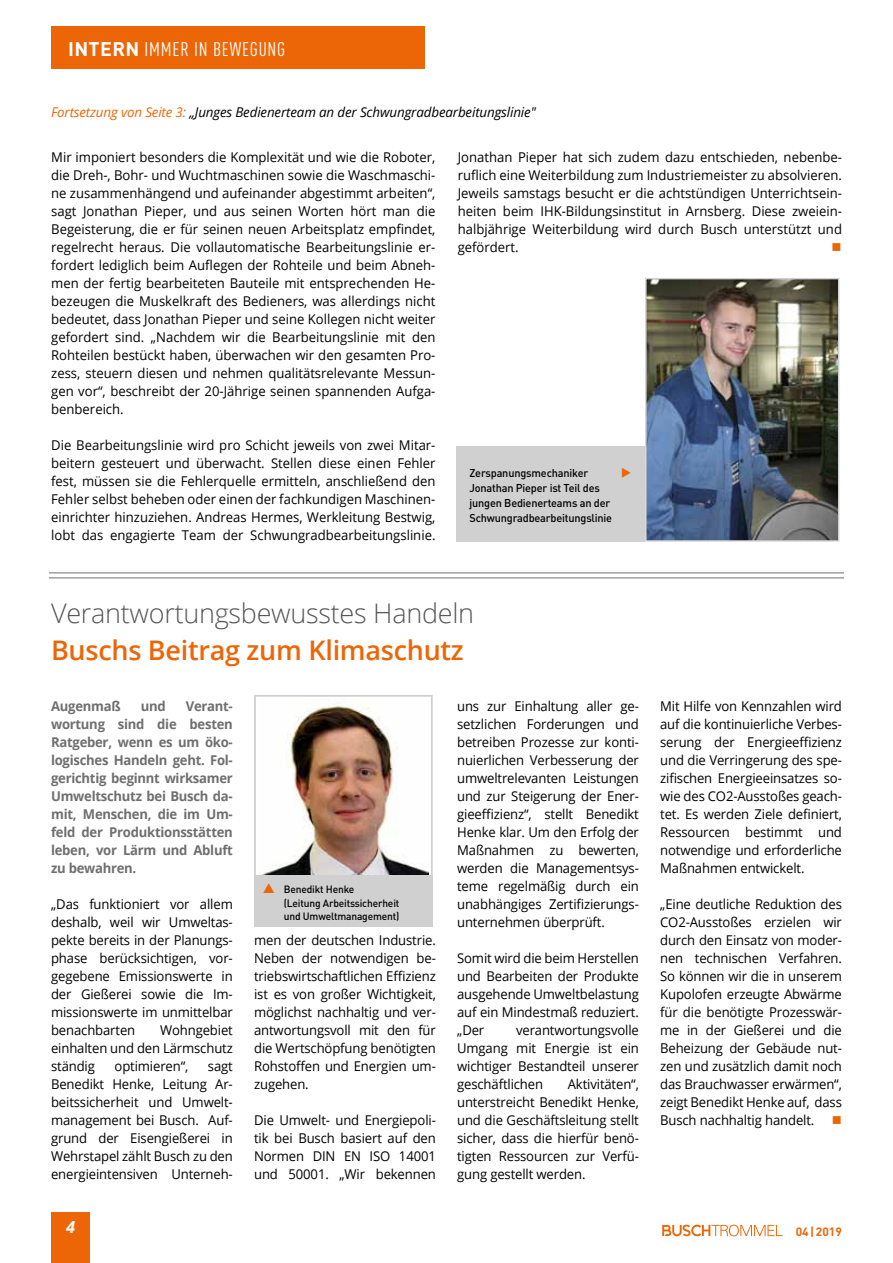
<style>
.page{position:relative;width:893px;height:1263px;background:#fff}
.page>*{position:absolute;margin:0;border:0;box-sizing:border-box;transform-origin:0 0}
.t1{font:300 27px "Open Sans";letter-spacing:-.01em;color:#575756}
.t2{font:600 27px "Open Sans";letter-spacing:-.01em;color:#ec6608}
.t3{font:19.5px "DIN Cond";letter-spacing:.04em;color:#fff}
.t4{font:italic 700 16.5px "Open Sans";color:#fff}
.t5{font:13.5px/18px "Open Sans";letter-spacing:-.01em;color:#000;text-align:justify}
.t6{font:700 13.5px/18px "Open Sans";letter-spacing:-.02em;color:#706f6f;text-align:justify}
.t7{font:italic 13.5px "Open Sans";letter-spacing:-.01em;color:#000}
.t8{font:13.5px "Wingdings";color:#ec6608}
.t9{font:700 12px "DIN";color:#ec6608}
.t10{font:500 11.25px/15px "DIN";letter-spacing:-.015em;color:#000}
.t11{font:500 10.5px/13.5px "DIN";letter-spacing:-.015em;color:#000}
.s1{font-family:"DIN";font-weight:700}
.s2{color:#ec6608}
</style>
<div class="page">
<img style="left:647px;top:280px;width:190px;height:260px">
<div style="left:645px;top:278px;width:194px;height:264px;border:1px solid #d0d0d0"></div>
<div style="left:457px;top:446px;width:188px;height:96px;background:#d0d0d0"></div>
<div style="left:51px;top:27px;width:373px;height:42px;background:#ec6608"></div>
<div style="left:51px;top:1212px;width:39px;height:51px;background:#ec6608"></div>
<svg style="left:662px;top:1225px;width:121px;height:11px"></svg>
<hr style="left:49px;top:577px;width:795px;height:1px;background:#706f6f">
<hr style="left:49px;top:572px;width:795px;height:1px;background:#706f6f">
<img style="left:259px;top:699px;width:170px;height:177px">
<div style="left:254px;top:695px;width:179px;height:218px;border:2px solid #d0d0d0"></div>
<div style="left:254px;top:876px;width:179px;height:51px;background:#d0d0d0"></div>
<h2 class="t3" style="left:68px;top:38px;width:219px"><span class="s1">INTERN</span> IMMER IN BEWEGUNG</h2>
<p class="t7" style="left:51px;top:103px;width:486px"><span class="s2">Fortsetzung von Seite 3:</span> „Junges Bedienerteam an der Schwungradbearbeitungslinie"</p>
<p class="t5" style="left:51px;top:148px;width:386px">Mir imponiert besonders die Komplexität und wie die Roboter, die Dreh-, Bohr- und Wuchtmaschinen sowie die Waschmaschi&shy;ne zusammenhängend und aufeinander abgestimmt arbeiten“, sagt Jonathan Pieper, und aus seinen Worten hört man die Begeisterung, die er für seinen neuen Arbeitsplatz empfindet, regelrecht heraus. Die vollautomatische Bearbeitungslinie er&shy;fordert lediglich beim Auflegen der Rohteile und beim Abneh&shy;men der fertig bearbeiteten Bauteile mit entsprechenden He&shy;bezeugen die Muskelkraft des Bedieners, was allerdings nicht bedeutet, dass Jonathan Pieper und seine Kollegen nicht weiter gefordert sind. „Nachdem wir die Bearbeitungslinie mit den Rohteilen bestückt haben, überwachen wir den gesamten Pro&shy;zess, steuern diesen und nehmen qualitätsrelevante Messun&shy;gen vor“, beschreibt der 20-Jährige seinen spannenden Aufga&shy;benbereich.</p>
<p class="t5" style="left:51px;top:436px;width:386px">Die Bearbeitungslinie wird pro Schicht jeweils von zwei Mitar&shy;beitern gesteuert und überwacht. Stellen diese einen Fehler fest, müssen sie die Fehlerquelle ermitteln, anschließend den Fehler selbst beheben oder einen der fachkundigen Maschinen&shy;einrichter hinzuziehen. Andreas Hermes, Werkleitung Bestwig, lobt das engagierte Team der Schwungradbearbeitungslinie.</p>
<p class="t5" style="left:458px;top:148px;width:386px">Jonathan Pieper hat sich zudem dazu entschieden, nebenbe&shy;ruflich eine Weiterbildung zum Industriemeister zu absolvieren.<br>Jeweils samstags besucht er die achtstündigen Unterrichtsein&shy;heiten beim IHK-Bildungsinstitut in Arnsberg. Diese zweiein&shy;halbjährige Weiterbildung wird durch Busch unterstützt und gefördert.</p>
<p class="t8" style="left:832px;top:240px;width:12px">■</p>
<p class="t10" style="left:469px;top:465px;width:120px">Zerspanungsmechaniker</p>
<p class="t10" style="left:469px;top:480px;width:144px">Jonathan Pieper ist Teil des jungen Bedienerteams an der<br>Schwungradbearbeitungslinie</p>
<h1 class="t1" style="left:51px;top:594px;width:425px">Verantwortungsbewusstes Handeln</h1>
<h1 class="t2" style="left:51px;top:632px;width:414px">Buschs Beitrag zum Klimaschutz</h1>
<p class="t6" style="left:51px;top:697px;width:71px">Augenmaß</p>
<p class="t6" style="left:141px;top:697px;width:26px">und</p>
<p class="t6" style="left:51px;top:697px;width:183px;text-indent:135px">Verant&shy;wortung sind die besten Ratgeber, wenn es um öko&shy;logisches Handeln geht. Fol&shy;gerichtig beginnt wirksamer Umweltschutz bei Busch da&shy;mit, Menschen, die im Um&shy;feld der Produktionsstätten leben, vor Lärm und Abluft zu bewahren.</p>
<p class="t5" style="left:51px;top:895px;width:183px">„Das funktioniert vor allem deshalb, weil wir Umweltas&shy;pekte bereits in der Planungs&shy;phase berücksichtigen, vor&shy;gegebene Emissionswerte in der Gießerei sowie die Im&shy;missionswerte im unmittelbar benachbarten</p>
<p class="t5" style="left:51px;top:1021px;width:183px;text-indent:109px">Wohngebiet einhalten und den Lärmschutz ständig</p>
<p class="t5" style="left:115px;top:1057px;width:75px">optimieren“,</p>
<p class="t5" style="left:51px;top:1057px;width:183px;text-indent:157px">sagt Benedikt Henke, Leitung Ar&shy;beitssicherheit und Umwelt&shy;management bei Busch. Auf&shy;grund der Eisengießerei in Wehrstapel zählt Busch zu den energieintensiven Unterneh-</p>
<p class="t11" style="left:284px;top:882px;width:117px">Benedikt Henke<br>(Leitung Arbeitssicherheit und Umweltmanagement)</p>
<p class="t5" style="left:254px;top:931px;width:183px">men der deutschen Industrie.<br>Neben der notwendigen be&shy;triebswirtschaftlichen Effizienz ist es von großer Wichtigkeit, möglichst nachhaltig und ver&shy;antwortungsvoll mit den für die Wertschöpfung benötigten Rohstoffen und Energien um&shy;zugehen.</p>
<p class="t5" style="left:254px;top:1111px;width:183px">Die Umwelt- und Energiepoli&shy;tik bei Busch basiert auf den Normen DIN EN ISO 14001 und 50001. „Wir bekennen</p>
<p class="t5" style="left:457px;top:697px;width:183px">uns zur Einhaltung aller ge&shy;setzlichen Forderungen und betreiben Prozesse zur konti&shy;nuierlichen Verbesserung der umweltrelevanten Leistungen und zur Steigerung der Ener&shy;gieeffizienz“, stellt Benedikt Henke klar. Um den Erfolg der Maßnahmen zu bewerten, werden die Managementsys&shy;teme regelmäßig durch ein unabhängiges Zertifizierungs&shy;unternehmen überprüft.</p>
<p class="t5" style="left:457px;top:949px;width:183px">Somit wird die beim Herstellen und Bearbeiten der Produkte ausgehende Umweltbelastung auf ein Mindestmaß reduziert. „Der</p>
<p class="t5" style="left:457px;top:1021px;width:183px;text-indent:59px">verantwortungsvolle Umgang mit Energie ist ein wichtiger Bestandteil unserer geschäftlichen</p>
<p class="t5" style="left:457px;top:1075px;width:183px;text-indent:111px">Aktivitäten“, unterstreicht Benedikt Henke, und die Geschäftsleitung stellt sicher, dass die hierfür benö&shy;tigten Ressourcen zur Verfü&shy;gung gestellt werden.</p>
<p class="t5" style="left:660px;top:697px;width:183px">Mit Hilfe von Kennzahlen wird auf die kontinuierliche Verbes&shy;serung der Energieeffizienz und die Verringerung des spe&shy;zifischen Energieeinsatzes so&shy;wie des CO2-Ausstoßes geach&shy;tet. Es werden Ziele definiert, Ressourcen bestimmt und notwendige und erforderliche Maßnahmen entwickelt.</p>
<p class="t5" style="left:660px;top:895px;width:183px">„Eine deutliche Reduktion des CO2-Ausstoßes erzielen wir durch den Einsatz von moder&shy;nen technischen Verfahren.<br>So können wir die in unserem Kupolofen erzeugte Abwärme für die benötigte Prozesswär&shy;me in der Gießerei und die Beheizung der Gebäude nut&shy;zen und zusätzlich damit noch das Brauchwasser erwärmen“, zeigt Benedikt Henke auf, dass Busch nachhaltig handelt.</p>
<p class="t8" style="left:832px;top:1113px;width:12px">■</p>
<p class="t4" style="left:66px;top:1215px;width:11px">4</p>
<p class="t9" style="left:796px;top:1224px;width:48px">04|2019</p>
</div>
